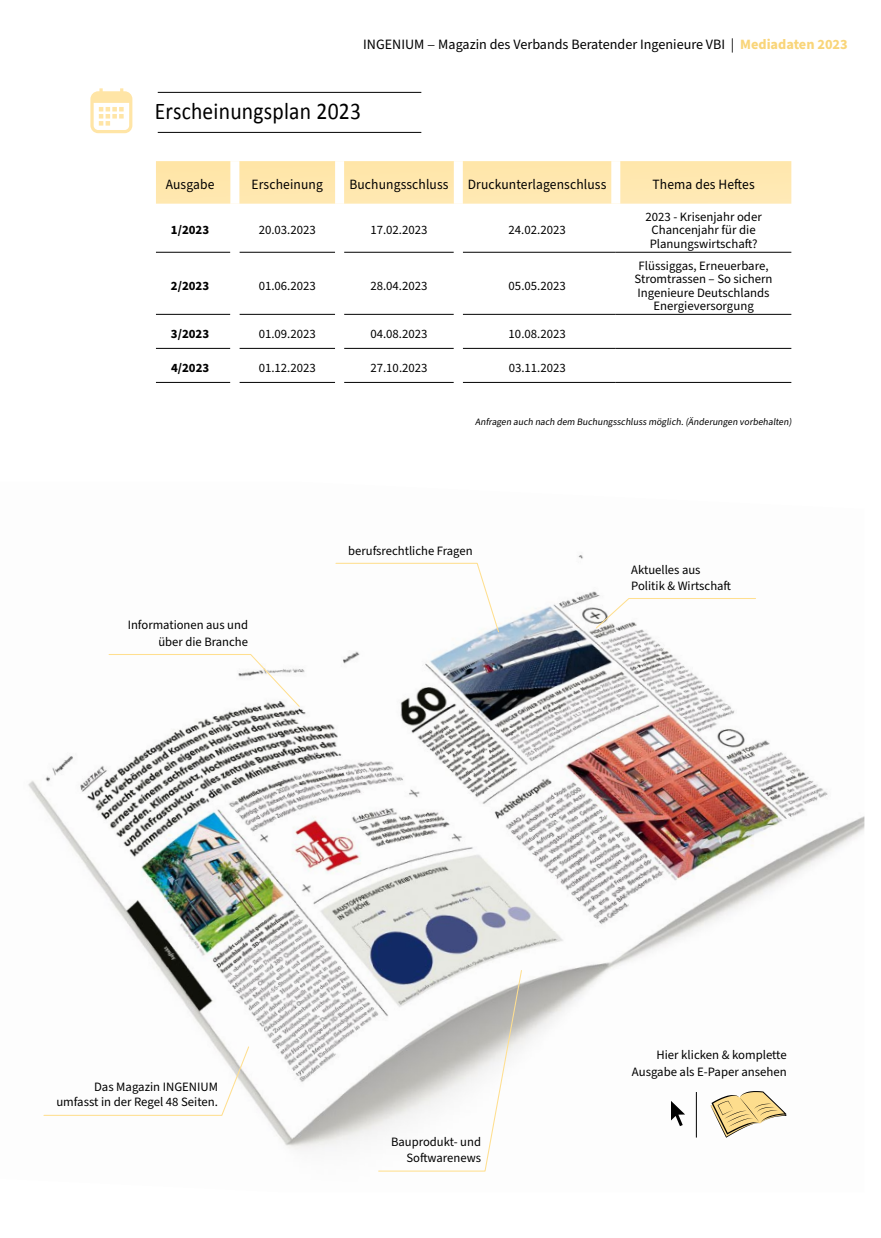
<style>
.page{position:relative;width:881px;height:1238px;background:#fff}
.page>*{position:absolute;margin:0;border:0;box-sizing:border-box;transform-origin:0 0}
.t1{font:24px "Calibri";letter-spacing:.01em;color:#000;scale:.9 1}
.t2{font:14.25px "Source Sans Pro";color:#000}
.t3{font:14.1px "Source Sans Pro";letter-spacing:.01em;color:#000;scale:.95 1}
.t4{font:12.75px/13.5px "Source Sans Pro";color:#000;text-align:right}
.t5{font:700 12.75px "Source Sans Pro";color:#000}
.t6{font:9.75px "Source Sans Pro";color:#000}
.s1{font-family:"Minion Pro"}
.s2{font-weight:700;color:#f9d579}
</style>
<div class="page">
<div style="left:156px;top:161px;width:635px;height:43px;background:#ffe7af"></div>
<hr style="left:156px;top:252px;width:74px;height:1px;background:#000">
<hr style="left:239px;top:252px;width:96px;height:1px;background:#000">
<hr style="left:344px;top:252px;width:109px;height:1px;background:#000">
<hr style="left:462px;top:252px;width:153px;height:1px;background:#000">
<hr style="left:615px;top:252px;width:176px;height:1px;background:#000">
<hr style="left:156px;top:314px;width:74px;height:1px;background:#000">
<hr style="left:239px;top:314px;width:96px;height:1px;background:#000">
<hr style="left:344px;top:314px;width:109px;height:1px;background:#000">
<hr style="left:462px;top:314px;width:153px;height:1px;background:#000">
<hr style="left:615px;top:314px;width:176px;height:1px;background:#000">
<hr style="left:156px;top:348px;width:74px;height:1px;background:#000">
<hr style="left:239px;top:348px;width:96px;height:1px;background:#000">
<hr style="left:344px;top:348px;width:109px;height:1px;background:#000">
<hr style="left:462px;top:348px;width:153px;height:1px;background:#000">
<hr style="left:615px;top:348px;width:176px;height:1px;background:#000">
<hr style="left:156px;top:382px;width:74px;height:1px;background:#000">
<hr style="left:239px;top:382px;width:96px;height:1px;background:#000">
<hr style="left:344px;top:382px;width:109px;height:1px;background:#000">
<hr style="left:462px;top:382px;width:153px;height:1px;background:#000">
<hr style="left:615px;top:382px;width:176px;height:1px;background:#000">
<div style="left:230px;top:161px;width:9px;height:43px;background:#fff"></div>
<div style="left:335px;top:161px;width:9px;height:43px;background:#fff"></div>
<div style="left:453px;top:161px;width:9px;height:43px;background:#fff"></div>
<div style="left:611px;top:161px;width:9px;height:43px;background:#fff"></div>
<svg style="left:90px;top:88px;width:42px;height:45px"></svg>
<hr style="left:158px;top:132px;width:263px;height:1px;background:#000">
<hr style="left:158px;top:92px;width:263px;height:1px;background:#000">
<img style="left:28px;top:555px;width:836px;height:595px">
<svg style="left:335px;top:562px;width:164px;height:71px"></svg>
<svg style="left:108px;top:653px;width:192px;height:54px"></svg>
<svg style="left:594px;top:597px;width:162px;height:32px"></svg>
<svg style="left:43px;top:1045px;width:207px;height:71px"></svg>
<svg style="left:377px;top:969px;width:145px;height:203px"></svg>
<hr style="left:695px;top:1091px;width:1px;height:46px;background:#000">
<svg style="left:670px;top:1100px;width:14px;height:26px"></svg>
<svg style="left:710px;top:1090px;width:76px;height:47px"></svg>
<p class="t2" style="left:363px;top:34px;width:486px">INGENIUM <span class="s1">−</span> Magazin des Verbands Beratender Ingenieure VBI | <span class="s2">Mediadaten 2023</span></p>
<h1 class="t1" style="left:155px;top:96px;width:230px">Erscheinungsplan 2023</h1>
<p class="t3" style="left:166px;top:175px;width:53px">Ausgabe</p>
<p class="t3" style="left:251px;top:175px;width:76px">Erscheinung</p>
<p class="t3" style="left:349px;top:175px;width:106px">Buchungsschluss</p>
<p class="t3" style="left:467px;top:175px;width:147px">Druckunterlagenschluss</p>
<p class="t3" style="left:652px;top:175px;width:109px">Thema des Heftes</p>
<p class="t5" style="left:171px;top:221px;width:40px">1/2023</p>
<p class="t4" style="left:258px;top:224px;width:59px">20.03.2023</p>
<p class="t4" style="left:370px;top:224px;width:59px">17.02.2023</p>
<p class="t4" style="left:508px;top:224px;width:59px">24.02.2023</p>
<p class="t4" style="left:645px;top:210px;width:118px;text-align:center">2023 - Krisenjahr oder<br>Chancenjahr für die<br>Planungswirtschaft?</p>
<p class="t5" style="left:171px;top:277px;width:40px">2/2023</p>
<p class="t4" style="left:258px;top:279px;width:59px">01.06.2023</p>
<p class="t4" style="left:370px;top:279px;width:59px">28.04.2023</p>
<p class="t4" style="left:508px;top:279px;width:59px">05.05.2023</p>
<p class="t5" style="left:171px;top:325px;width:40px">3/2023</p>
<p class="t4" style="left:258px;top:327px;width:59px">01.09.2023</p>
<p class="t4" style="left:370px;top:327px;width:59px">04.08.2023</p>
<p class="t4" style="left:508px;top:327px;width:59px">10.08.2023</p>
<p class="t5" style="left:171px;top:359px;width:40px">4/2023</p>
<p class="t4" style="left:258px;top:361px;width:59px">01.12.2023</p>
<p class="t4" style="left:370px;top:361px;width:59px">27.10.2023</p>
<p class="t4" style="left:508px;top:361px;width:59px">03.11.2023</p>
<p class="t4" style="left:634px;top:259px;width:139px;text-align:center">Flüssiggas, Erneuerbare,<br>Stromtrassen – So sichern<br>Ingenieure Deutschlands<br>Energieversorgung</p>
<p class="t6" style="left:475px;top:415px;width:320px">Anfragen auch nach dem Buchungsschluss möglich.(Änderungen vorbehalten)</p>
<p class="t4" style="left:128px;top:617px;width:122px;line-height:16.5px">Informationen aus und über die Branche</p>
<p class="t4" style="left:348px;top:544px;width:126px">berufsrechtliche Fragen</p>
<p class="t4" style="left:631px;top:562px;width:101px;line-height:16.5px;text-align:left">Aktuelles aus<br>Politik &amp; Wirtschaft</p>
<p class="t4" style="left:56px;top:1079px;width:163px;line-height:15.3px">Das Magazin INGENIUM umfasst in der Regel 48 Seiten.</p>
<p class="t4" style="left:391px;top:1133px;width:91px;line-height:16.5px">Bauprodukt- und<br>Softwarenews</p>
<p class="t4" style="left:631px;top:1047px;width:156px;line-height:16.5px">Hier klicken &amp; komplette<br>Ausgabe als E-Paper ansehen</p>
</div>
